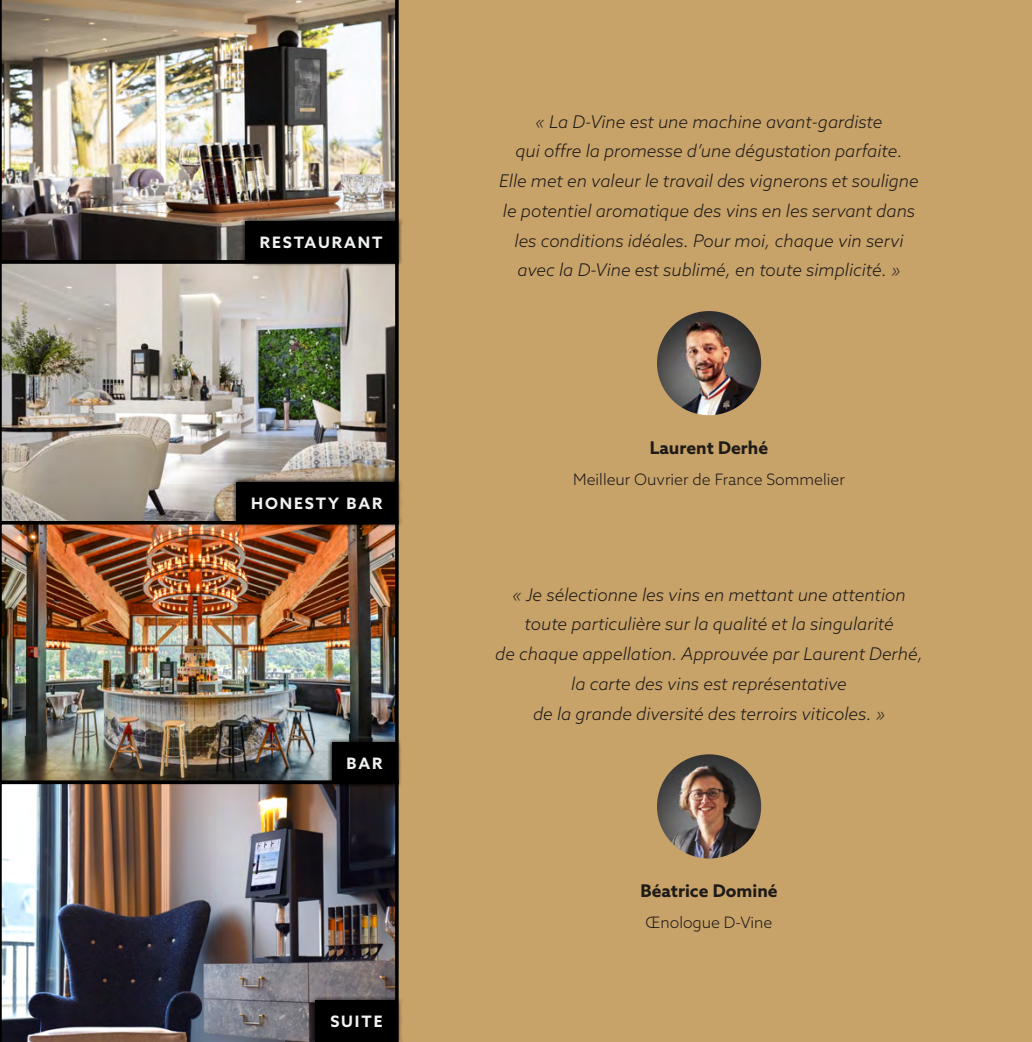
<style>
.page{position:relative;width:1032px;height:1042px;background:#c7a269}
.page>*{position:absolute;margin:0;border:0;box-sizing:border-box;transform-origin:0 0}
.t1{font:italic 300 17.5px/29.8px "Azo Sans";color:#1d1a18;text-align:center}
.t2{font:700 17.5px "Azo Sans";color:#1d1a18}
.t3{font:300 15.75px "Azo Sans";color:#1d1a18}
.t4{font:700 15.75px "Azo Sans";letter-spacing:.12em;color:#f0f2f2}
</style>
<div class="page">
<img style="left:0;top:264px;width:399px;height:257px">
<img style="left:0;top:521px;width:399px;height:259px">
<img style="left:0;top:780px;width:399px;height:262px">
<img style="left:0;top:0;width:399px;height:264px">
<svg style="left:241px;top:216px;width:161px;height:51px;background:#6a6055"></svg>
<div style="left:245px;top:221px;width:152px;height:41px;background:#000"></div>
<svg style="left:232px;top:477px;width:170px;height:51px;background:#7e5d45"></svg>
<div style="left:236px;top:481px;width:161px;height:42px;background:#000"></div>
<svg style="left:327px;top:738px;width:74px;height:50px"></svg>
<div style="left:332px;top:742px;width:65px;height:42px;background:#000"></div>
<svg style="left:311px;top:995px;width:91px;height:47px"></svg>
<div style="left:315px;top:1000px;width:82px;height:42px;background:#000"></div>
<img style="left:657px;top:754px;width:104px;height:104px;border-radius:52px">
<img style="left:657px;top:311px;width:104px;height:104px;border-radius:52px">
<p class="t4" style="left:260px;top:232px;width:124px">RESTAURANT</p>
<p class="t4" style="left:251px;top:492px;width:133px">HONESTY BAR</p>
<p class="t4" style="left:347px;top:753px;width:37px">BAR</p>
<p class="t4" style="left:330px;top:1011px;width:54px">SUITE</p>
<p class="t1" style="left:499px;top:106px;width:421px">« La D-Vine est une machine avant-gardiste<br>qui offre la promesse d’une dégustation parfaite.<br>Elle met en valeur le travail des vignerons et souligne le potentiel aromatique des vins en les servant dans les conditions idéales. Pour moi, chaque vin servi avec la D-Vine est sublimé, en toute simplicité. »</p>
<p class="t2" style="left:650px;top:436px;width:120px">Laurent Derhé</p>
<p class="t3" style="left:573px;top:469px;width:273px">Meilleur Ouvrier de France Sommelier</p>
<p class="t1" style="left:495px;top:579px;width:429px">« Je sélectionne les vins en mettant une attention toute particulière sur la qualité et la singularité<br>de chaque appellation. Approuvée par Laurent Derhé, la carte des vins est représentative<br>de la grande diversité des terroirs viticoles. »</p>
<p class="t2" style="left:640px;top:879px;width:139px">Béatrice Dominé</p>
<p class="t3" style="left:645px;top:912px;width:128px">Œnologue D-Vine</p>
</div>
